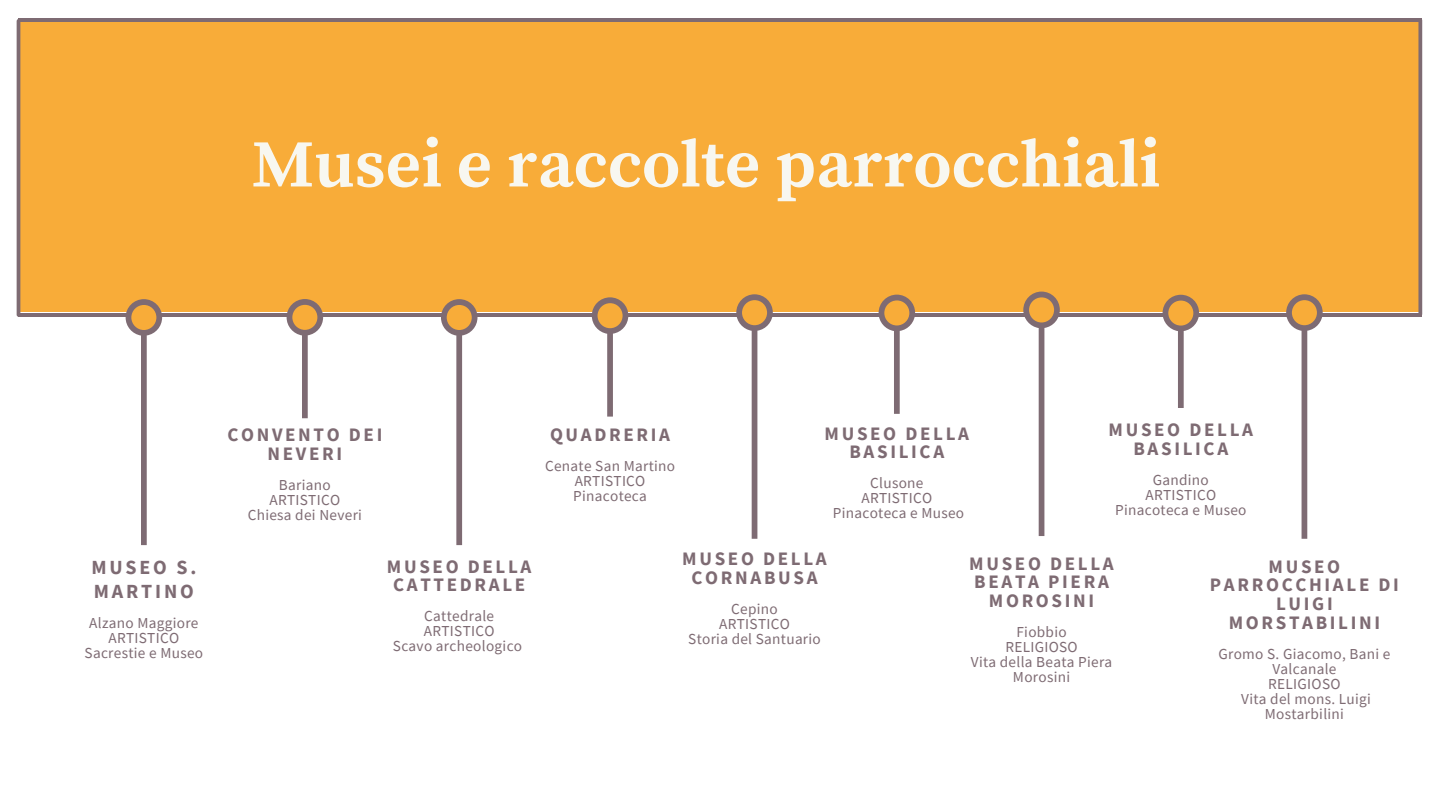
<style>
.page{position:relative;width:1440px;height:810px;background:#fff}
.page>*{position:absolute;margin:0;border:0;box-sizing:border-box;transform-origin:0 0}
.t1{font:700 67.2px "Source Serif Pro";color:#f8f7f0}
.t2{font:700 20px/24px "Source Sans Pro";letter-spacing:.14em;color:#7e6b73}
.t3{font:700 19px/18.8px "Source Sans Pro";letter-spacing:.14em;color:#7e6b73;text-align:center}
.t4{font:15.2px/15px "Source Sans Pro";letter-spacing:.02em;color:#7e6b73;text-align:center}
</style>
<div class="page">
<div style="left:19px;top:18px;width:1403px;height:294px;background:#f8ac39"></div>
<hr style="left:19px;top:313px;width:1403px;height:3px;background:#7e6b73">
<svg style="left:126px;top:299px;width:36px;height:246px"></svg>
<svg style="left:441px;top:299px;width:37px;height:246px"></svg>
<svg style="left:736px;top:294px;width:37px;height:245px"></svg>
<svg style="left:879px;top:295px;width:36px;height:119px"></svg>
<svg style="left:1023px;top:292px;width:37px;height:244px"></svg>
<svg style="left:1163px;top:295px;width:36px;height:113px"></svg>
<svg style="left:1286px;top:294px;width:37px;height:245px"></svg>
<svg style="left:287px;top:299px;width:36px;height:119px"></svg>
<svg style="left:592px;top:297px;width:36px;height:120px"></svg>
<hr style="left:19px;top:18px;width:1403px;height:4px;background:#7e6b73">
<svg style="left:1418px;top:22px;width:4px;height:291px"></svg>
<hr style="left:17px;top:21px;width:3px;height:294px;background:#7e6b73">
<h1 class="t1" style="left:252px;top:125px;width:909px">Musei e raccolte parrocchiali</h1>
<h2 class="t2" style="left:91px;top:555px;width:106px">MUSEO S.<br>MARTINO</h2>
<p class="t4" style="left:85px;top:615px;width:120px">Alzano Maggiore<br>ARTISTICO<br>Sacrestie e Museo</p>
<p class="t3" style="left:227px;top:425px;width:157px">CONVENTO DEI<br>NEVERI</p>
<p class="t4" style="left:248px;top:477px;width:116px">Bariano<br>ARTISTICO<br>Chiesa dei Neveri</p>
<p class="t3" style="left:387px;top:556px;width:146px">MUSEO DELLA<br>CATTEDRALE</p>
<p class="t4" style="left:393px;top:608px;width:131px">Cattedrale<br>ARTISTICO<br>Scavo archeologico</p>
<p class="t3" style="left:550px;top:425px;width:122px">QUADRERIA</p>
<p class="t4" style="left:545px;top:458px;width:132px">Cenate San Martino<br>ARTISTICO<br>Pinacoteca</p>
<p class="t3" style="left:825px;top:423px;width:146px">MUSEO DELLA<br>BASILICA</p>
<p class="t4" style="left:833px;top:475px;width:133px">Clusone<br>ARTISTICO<br>Pinacoteca e Museo</p>
<p class="t3" style="left:1109px;top:420px;width:146px">MUSEO DELLA<br>BASILICA</p>
<p class="t4" style="left:1115px;top:472px;width:133px">Gandino<br>ARTISTICO<br>Pinacoteca e Museo</p>
<p class="t3" style="left:682px;top:549px;width:146px">MUSEO DELLA<br>CORNABUSA</p>
<p class="t4" style="left:688px;top:601px;width:134px">Cepino<br>ARTISTICO<br>Storia del Santuario</p>
<p class="t3" style="left:969px;top:553px;width:146px">MUSEO DELLA<br>BEATA PIERA<br>MOROSINI</p>
<p class="t4" style="left:971px;top:624px;width:143px">Fiobbio<br>RELIGIOSO<br>Vita della Beata Piera<br>Morosini</p>
<p class="t3" style="left:1210px;top:556px;width:191px">MUSEO<br>PARROCCHIALE DI<br>LUIGI<br>MORSTABILINI</p>
<p class="t4" style="left:1218px;top:646px;width:174px">Gromo S. Giacomo, Bani e<br>Valcanale<br>RELIGIOSO<br>Vita del mons. Luigi<br>Mostarbilini</p>
</div>
